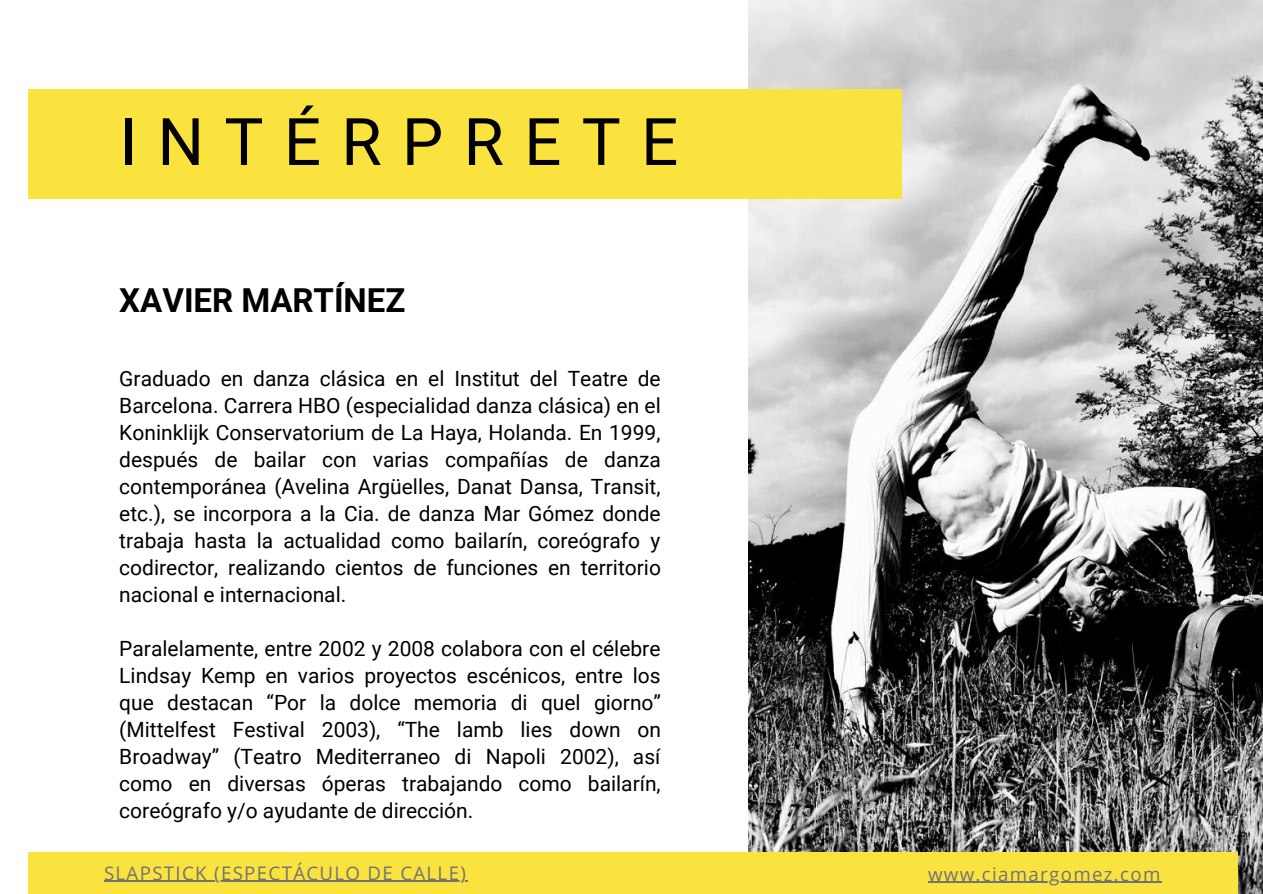
<style>
.page{position:relative;width:1263px;height:894px;background:#fff}
.page>*{position:absolute;margin:0;border:0;box-sizing:border-box;transform-origin:0 0}
.t1{font:65.55px "Roboto";letter-spacing:.31em;color:#000}
.t2{font:700 33px "Roboto";color:#000}
.t3{font:21px/27px "Roboto";color:#000;text-align:justify}
.t4{font:18.75px "Open Sans";letter-spacing:.07em;color:#737373}
</style>
<div class="page">
<img style="left:748px;top:0;width:515px;height:893px">
<div style="left:28px;top:89px;width:874px;height:110px;background:#fae33e"></div>
<div style="left:28px;top:852px;width:1209px;height:41px;background:#fae33e"></div>
<hr style="left:104px;top:880px;width:363px;height:1px;background:#737373">
<hr style="left:928px;top:881px;width:234px;height:1px;background:#737373">
<h1 class="t1" style="left:119px;top:104px;width:560px">INTÉRPRETE</h1>
<h2 class="t2" style="left:119px;top:281px;width:288px">XAVIER MARTÍNEZ</h2>
<p class="t3" style="left:119px;top:365px;width:543px">Graduado en danza clásica en el Institut del Teatre de Barcelona. Carrera HBO (especialidad danza clásica) en el Koninklijk Conservatorium de La Haya, Holanda. En 1999, después de bailar con varias compañías de danza contemporánea (Avelina Argüelles, Danat Dansa, Transit, etc.), se incorpora a la Cia. de danza Mar Gómez donde trabaja hasta la actualidad como bailarín, coreógrafo y codirector, realizando cientos de funciones en territorio nacional e internacional.</p>
<p class="t3" style="left:119px;top:635px;width:543px">Paralelamente, entre 2002 y 2008 colabora con el célebre Lindsay Kemp en varios proyectos escénicos, entre los que destacan “Por la dolce memoria di quel giorno” (Mittelfest Festival 2003), “The lamb lies down on Broadway” (Teatro Mediterraneo di Napoli 2002), así como en diversas óperas trabajando como bailarín, coreógrafo y/o ayudante de dirección.</p>
<p class="t4" style="left:104px;top:859px;width:363px">SLAPSTICK (ESPECTÁCULO DE CALLE)</p>
<p class="t4" style="left:928px;top:860px;width:234px">www.ciamargomez.com</p>
</div>
